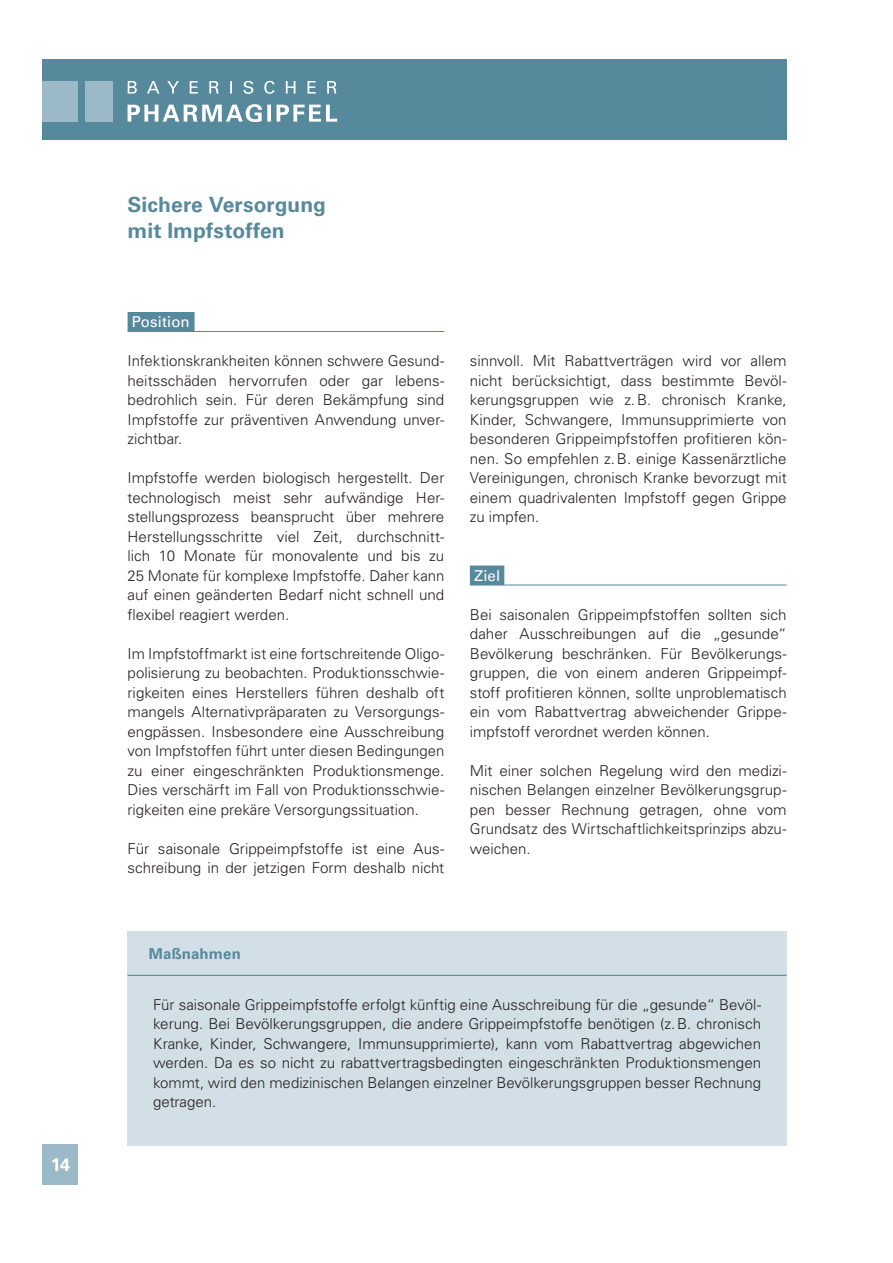
<style>
.page{position:relative;width:893px;height:1263px;background:#fff}
.page>*{position:absolute;margin:0;border:0;box-sizing:border-box;transform-origin:0 0}
.t1{font:700 21px/25.5px "Univers LT";letter-spacing:.005em;color:#57899d}
.t2{font:700 18px "Univers LT";color:#fff}
.t3{font:300 15px/19.5px "Univers LT";color:#231f20;text-align:justify}
.t4{font:15px "Univers LT";letter-spacing:.005em;color:#fff}
.t5{font:700 15px "Univers LT";letter-spacing:.01em;color:#57899d}
</style>
<div class="page">
<div style="left:43px;top:60px;width:744px;height:80px;background:#57899d"></div>
<div style="left:43px;top:1144px;width:35px;height:41px;background:#9cb9c7"></div>
<div style="left:85px;top:81px;width:28px;height:41px;background:#9cb9c7"></div>
<div style="left:43px;top:81px;width:35px;height:41px;background:#9cb9c7"></div>
<hr style="left:128px;top:331px;width:316px;height:1px;background:#57899d">
<div style="left:128px;top:932px;width:659px;height:214px;background:#d2dfe7"></div>
<hr style="left:128px;top:975px;width:659px;height:1px;background:#57899d">
<hr style="left:470px;top:585px;width:317px;height:1px;background:#57899d">
<svg style="left:128px;top:104px;width:209px;height:18px"></svg>
<svg style="left:128px;top:81px;width:208px;height:13px"></svg>
<div style="left:128px;top:312px;width:67px;height:19px;background:#57899d"></div>
<div style="left:470px;top:565px;width:34px;height:20px;background:#57899d"></div>
<p class="t2" style="left:51px;top:1154px;width:21px">14</p>
<h3 class="t1" style="left:128px;top:192px;width:200px">Sichere Versorgung mit Impfstoffen</h3>
<p class="t4" style="left:132px;top:313px;width:59px">Position</p>
<p class="t3" style="left:128px;top:351px;width:318px">Infektionskrankheiten können schwere Gesund&shy;heitsschäden hervorrufen oder gar lebens&shy;bedrohlich sein. Für deren Bekämpfung sind Impfstoffe zur präventiven Anwendung unver&shy;zichtbar.</p>
<p class="t3" style="left:128px;top:468px;width:318px">Impfstoffe werden biologisch hergestellt. Der technologisch meist sehr aufwändige Her&shy;stellungsprozess beansprucht über mehrere Herstellungsschritte viel Zeit, durchschnitt&shy;lich 10 Monate für monovalente und bis zu 25 Monate für komplexe Impfstoffe. Daher kann auf einen geänderten Bedarf nicht schnell und flexibel reagiert werden.</p>
<p class="t3" style="left:128px;top:643px;width:318px">Im Impfstoffmarkt ist eine fortschreitende Oligo&shy;polisierung zu beobachten. Produktionsschwie&shy;rigkeiten eines Herstellers führen deshalb oft mangels Alternativpräparaten zu Versorgungs&shy;engpässen. Insbesondere eine Ausschreibung von Impfstoffen führt unter diesen Bedingungen zu einer eingeschränkten Produktionsmenge.<br>Dies verschärft im Fall von Produktionsschwie&shy;rigkeiten eine prekäre Versorgungssituation.</p>
<p class="t3" style="left:128px;top:838px;width:318px">Für saisonale Grippeimpfstoffe ist eine Aus&shy;schreibung in der jetzigen Form deshalb nicht</p>
<p class="t3" style="left:470px;top:351px;width:318px">sinnvoll. Mit Rabattverträgen wird vor allem nicht berücksichtigt, dass bestimmte Bevöl&shy;kerungsgruppen wie z.B. chronisch Kranke, Kinder, Schwangere, Immunsupprimierte von besonderen Grippeimpfstoffen profitieren kön&shy;nen. So empfehlen z.B. einige Kassenärztliche Vereinigungen, chronisch Kranke bevorzugt mit einem quadrivalenten Impfstoff gegen Grippe zu impfen.</p>
<p class="t4" style="left:474px;top:566px;width:28px">Ziel</p>
<p class="t3" style="left:470px;top:604px;width:318px">Bei saisonalen Grippeimpfstoffen sollten sich daher Ausschreibungen auf die „gesunde“ Bevölkerung beschränken. Für Bevölkerungs&shy;gruppen, die von einem anderen Grippeimpf&shy;stoff profitieren können, sollte unproblematisch ein vom Rabattvertrag abweichender Grippe&shy;impfstoff verordnet werden können.</p>
<p class="t3" style="left:470px;top:760px;width:318px">Mit einer solchen Regelung wird den medizi&shy;nischen Belangen einzelner Bevölkerungsgrup&shy;pen besser Rechnung getragen, ohne vom Grundsatz des Wirtschaftlichkeitsprinzips abzu&shy;weichen.</p>
<h5 class="t5" style="left:149px;top:945px;width:94px">Maßnahmen</h5>
<p class="t3" style="left:153px;top:994px;width:610px">Für saisonale Grippeimpfstoffe erfolgt künftig eine Ausschreibung für die „gesunde“ Bevöl&shy;kerung. Bei Bevölkerungsgruppen, die andere Grippeimpfstoffe benötigen (z.B. chronisch Kranke, Kinder, Schwangere, Immunsupprimierte), kann vom Rabattvertrag abgewichen werden. Da es so nicht zu rabattvertragsbedingten eingeschränkten Produktionsmengen kommt, wird den medizinischen Belangen einzelner Bevölkerungsgruppen besser Rechnung getragen.</p>
</div>
